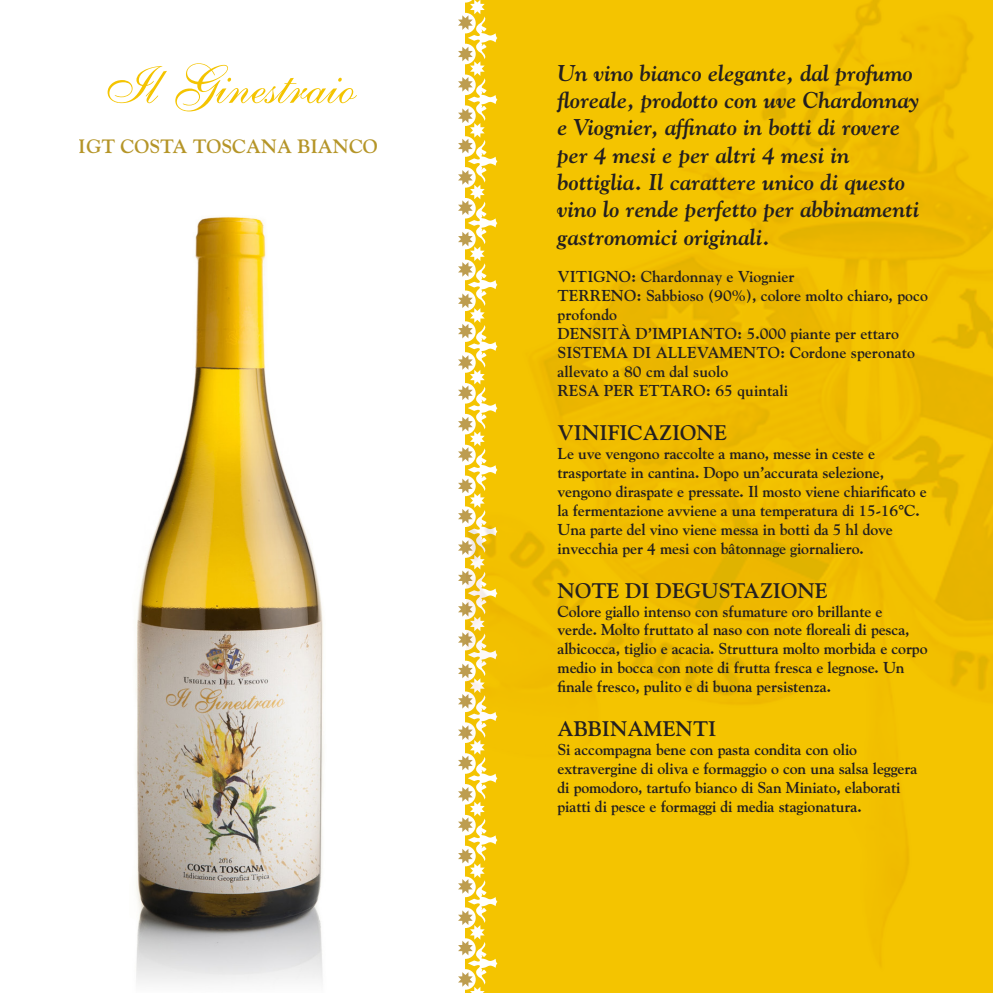
<style>
.page{position:relative;width:993px;height:993px;background:#fff}
.page>*{position:absolute;margin:0;border:0;box-sizing:border-box;transform-origin:0 0}
.t1{font:52.5px "English 111 Vivace BT";color:#f4c400}
.t2{font:italic 700 22.75px/27.3px "Goudy";color:#231f20}
.t3{font:700 21px "Goudy";color:#231f20}
.t4{font:700 19.25px "Goudy";color:#b59528}
.t5{font:700 15.75px/18.9px "Goudy";letter-spacing:-.01em;color:#231f20}
</style>
<div class="page">
<img style="left:136px;top:216px;width:187px;height:767px">
<svg style="left:458px;top:2px;width:8px;height:990px"></svg>
<img style="left:466px;top:0;width:526px;height:992px">
<h1 class="t1" style="left:101px;top:53px;width:257px">Il Ginestraio</h1>
<p class="t4" style="left:79px;top:135px;width:300px">IGT COSTA TOSCANA BIANCO</p>
<p class="t2" style="left:557px;top:58px;width:363px">Un vino bianco elegante, dal profumo floreale, prodotto con uve Chardonnay e Viognier, affinato in botti di rovere per 4 mesi e per altri 4 mesi in bottiglia. Il carattere unico di questo vino lo rende perfetto per abbinamenti gastronomici originali.</p>
<p class="t5" style="left:557px;top:267px;width:372px">VITIGNO: Chardonnay e Viognier<br>TERRENO: Sabbioso (90%), colore molto chiaro, poco profondo<br>DENSITÀ D’IMPIANTO: 5.000 piante per ettaro SISTEMA DI ALLEVAMENTO: Cordone speronato allevato a 80 cm dal suolo<br>RESA PER ETTARO: 65 quintali</p>
<h3 class="t3" style="left:557px;top:420px;width:171px">VINIFICAZIONE</h3>
<p class="t5" style="left:557px;top:443px;width:370px">Le uve vengono raccolte a mano, messe in ceste e trasportate in cantina. Dopo un’accurata selezione, vengono diraspate e pressate. Il mosto viene chiarificato e la fermentazione avviene a una temperatura di 15-16°C.<br>Una parte del vino viene messa in botti da 5 hl dove invecchia per 4 mesi con bâtonnage giornaliero.</p>
<h3 class="t3" style="left:557px;top:577px;width:271px">NOTE DI DEGUSTAZIONE</h3>
<p class="t5" style="left:557px;top:601px;width:371px">Colore giallo intenso con sfumature oro brillante e<br>verde. Molto fruttato al naso con note floreali di pesca, albicocca, tiglio e acacia. Struttura molto morbida e corpo medio in bocca con note di frutta fresca e legnose. Un finale fresco, pulito e di buona persistenza.</p>
<h3 class="t3" style="left:557px;top:716px;width:160px">ABBINAMENTI</h3>
<p class="t5" style="left:557px;top:740px;width:361px">Si accompagna bene con pasta condita con olio extravergine di oliva e formaggio o con una salsa leggera di pomodoro, tartufo bianco di San Miniato, elaborati piatti di pesce e formaggi di media stagionatura.</p>
</div>
